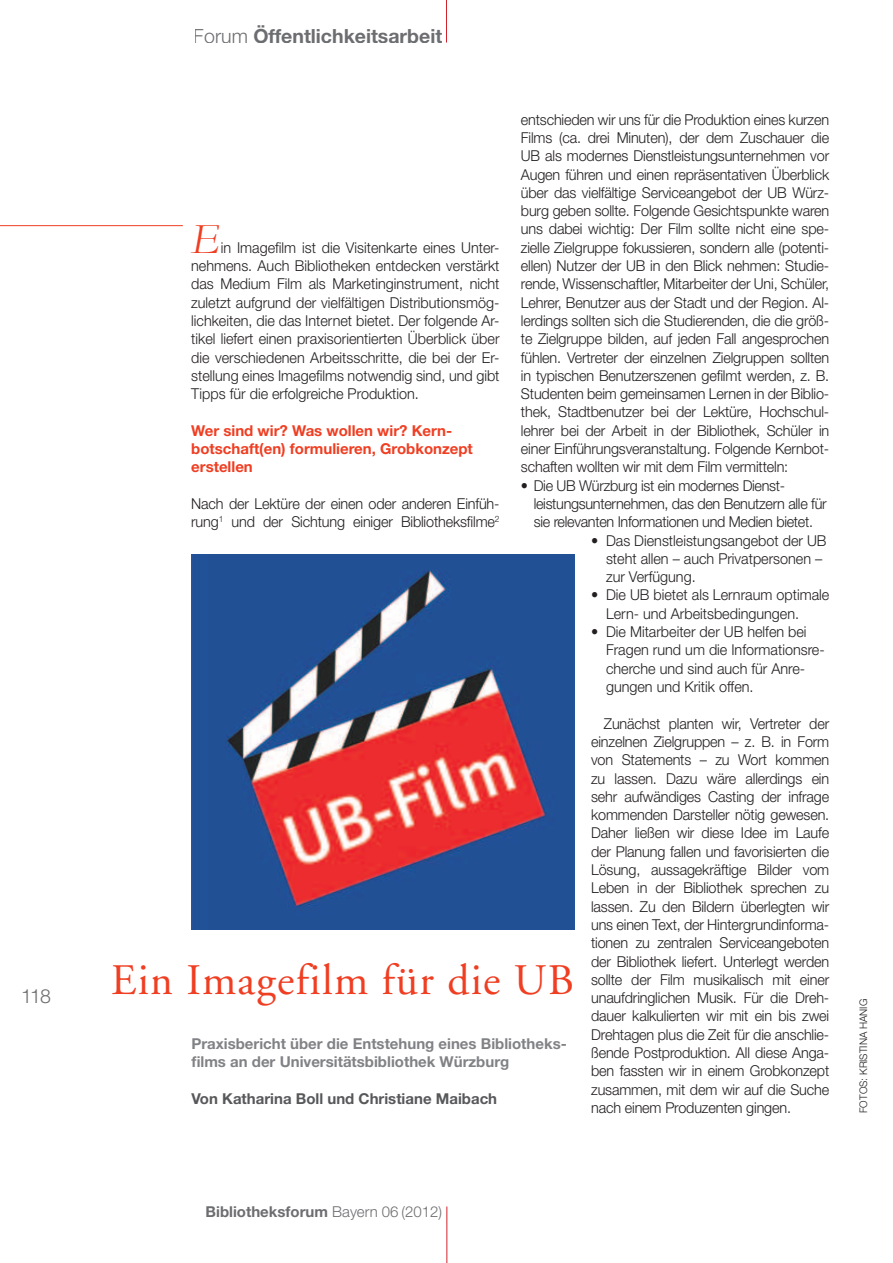
<style>
.page{position:relative;width:893px;height:1263px;background:#fff}
.page>*{position:absolute;margin:0;border:0;box-sizing:border-box;transform-origin:0 0}
.t1{font:43.5px "Adobe Garamond";letter-spacing:.03em;color:#ef3e22}
.t2{font:italic 43.35px "Garamond";color:#ef3e22;scale:.96 1}
.t3{font:700 19.5px "Helvetica Neue";color:#6c6d70}
.t4{font:300 19.5px "Helvetica Neue";color:#6c6d70}
.t5{font:300 15px/18.3px "Helvetica Neue";letter-spacing:-.01em;color:#231f20;scale:.96 1}
.t6{font:700 15px/18.3px "Helvetica Neue";color:#808285}
.t7{font:700 15px/18.3px "Helvetica Neue";color:#ef3e22}
.t8{font:700 15px "Helvetica Neue";color:#57585a}
.t9{font:700 15px "Helvetica Neue";color:#6c6d70}
.t10{font:300 10.5px "Helvetica Neue";color:#231f20;scale:.96 1}
.s1{font-weight:300}
</style>
<div class="page">
<hr style="left:446px;top:1206px;width:1px;height:57px;background:#d1232a">
<img style="left:191px;top:555px;width:383px;height:375px">
<hr style="left:0;top:225px;width:183px;height:1px;background:#ef3e22">
<hr style="left:446px;top:0;width:1px;height:43px;background:#d1232a">
<h3 class="t4" style="left:21px;top:984px;width:31px">118</h3>
<h3 class="t3" style="left:194px;top:24px;width:250px"><span class="s1">Forum</span> Öffentlichkeitsarbeit</h3>
<p class="t5" style="left:521px;top:110px;width:323px;text-align:justify">entschieden wir uns für die Produktion eines kurzen Films (ca. drei Minuten), der dem Zuschauer die UB als modernes Dienstleistungsunternehmen vor Augen führen und einen repräsentativen Überblick über das vielfältige Serviceangebot der UB Würz&shy;burg geben sollte. Folgende Gesichtspunkte waren uns dabei wichtig: Der Film sollte nicht eine spe&shy;zielle Zielgruppe fokussieren, sondern alle (potenti&shy;ellen) Nutzer der UB in den Blick nehmen: Studie&shy;rende, Wissenschaftler, Mitarbeiter der Uni, Schüler, Lehrer, Benutzer aus der Stadt und der Region. Al&shy;lerdings sollten sich die Studierenden, die die größ&shy;te Zielgruppe bilden, auf jeden Fall angesprochen fühlen. Vertreter der einzelnen Zielgruppen sollten in typischen Benutzerszenen gefilmt werden, z. B.<br>Studenten beim gemeinsamen Lernen in der Biblio&shy;thek, Stadtbenutzer bei der Lektüre, Hochschul&shy;lehrer bei der Arbeit in der Bibliothek, Schüler in einer Einführungsveranstaltung. Folgende Kernbot&shy;schaften wollten wir mit dem Film vermitteln:</p>
<p class="t5" style="left:534px;top:476px;width:307px;text-indent:-13px">• Die UB Würzburg ist ein modernes Dienst&shy;leistungsunternehmen, das den Benutzern alle für sie relevanten Informationen und Medien bietet.</p>
<p class="t5" style="left:606px;top:531px;width:231px;text-indent:-15px">• Das Dienstleistungsangebot der UB steht allen – auch Privatpersonen – zur Verfügung.</p>
<p class="t5" style="left:606px;top:586px;width:234px;text-indent:-15px">• Die UB bietet als Lernraum optimale<br>Lern- und Arbeitsbedingungen.</p>
<p class="t5" style="left:606px;top:622px;width:229px;text-indent:-15px">• Die Mitarbeiter der UB helfen bei<br>Fragen rund um die Informationsre&shy;cherche und sind auch für Anre&shy;gungen und Kritik offen.</p>
<p class="t5" style="left:591px;top:714px;width:250px;text-align:justify;text-indent:13px">Zunächst planten wir, Vertreter der einzelnen Zielgruppen – z. B. in Form von Statements – zu Wort kommen zu lassen. Dazu wäre allerdings ein sehr aufwändiges Casting der infrage kommenden Darsteller nötig gewesen.<br>Daher ließen wir diese Idee im Laufe der Planung fallen und favorisierten die Lösung, aussagekräftige Bilder vom Leben in der Bibliothek sprechen zu lassen. Zu den Bildern überlegten wir uns einen Text, der Hintergrundinforma&shy;tionen zu zentralen Serviceangeboten der Bibliothek liefert. Unterlegt werden sollte der Film musikalisch mit einer unaufdringlichen Musik. Für die Dreh&shy;dauer kalkulierten wir mit ein bis zwei Drehtagen plus die Zeit für die anschlie&shy;ßende Postproduktion. All diese Anga&shy;ben fassten wir in einem Grobkonzept zusammen, mit dem wir auf die Suche nach einem Produzenten gingen.</p>
<h2 class="t2" style="left:191px;top:213px;width:31px">E</h2>
<p class="t5" style="left:191px;top:238px;width:323px;text-align:justify;text-indent:30px">in Imagefilm ist die Visitenkarte eines Unter&shy;nehmens. Auch Bibliotheken entdecken verstärkt das Medium Film als Marketinginstrument, nicht zuletzt aufgrund der vielfältigen Distributionsmög&shy;lichkeiten, die das Internet bietet. Der folgende Ar&shy;tikel liefert einen praxisorientierten Überblick über die verschiedenen Arbeitsschritte, die bei der Er&shy;stellung eines Imagefilms notwendig sind, und gibt Tipps für die erfolgreiche Produktion.</p>
<p class="t7" style="left:191px;top:421px;width:283px">Wer sind wir? Was wollen wir? Kern&shy;botschaft(en) formulieren, Grobkonzept erstellen</p>
<p class="t5" style="left:191px;top:494px;width:323px">Nach der Lektüre der einen oder anderen Einfüh&shy;rung<sup>1</sup> und der Sichtung einiger Bibliotheksfilme<sup>2</sup></p>
<h1 class="t1" style="left:111px;top:957px;width:464px">Ein Imagefilm für die UB</h1>
<p class="t6" style="left:191px;top:1034px;width:377px">Praxisbericht über die Entstehung eines Bibliotheks&shy;films an der Universitätsbibliothek Würzburg</p>
<p class="t8" style="left:191px;top:1089px;width:307px">Von Katharina Boll und Christiane Maibach</p>
<p class="t10" style="left:857px;top:1113px;width:120px;rotate:-90deg">Fotos: kristina hanig</p>
<p class="t9" style="left:206px;top:1202px;width:238px">Bibliotheksforum <span class="s1">Bayern 06 (2012)</span></p>
</div>
